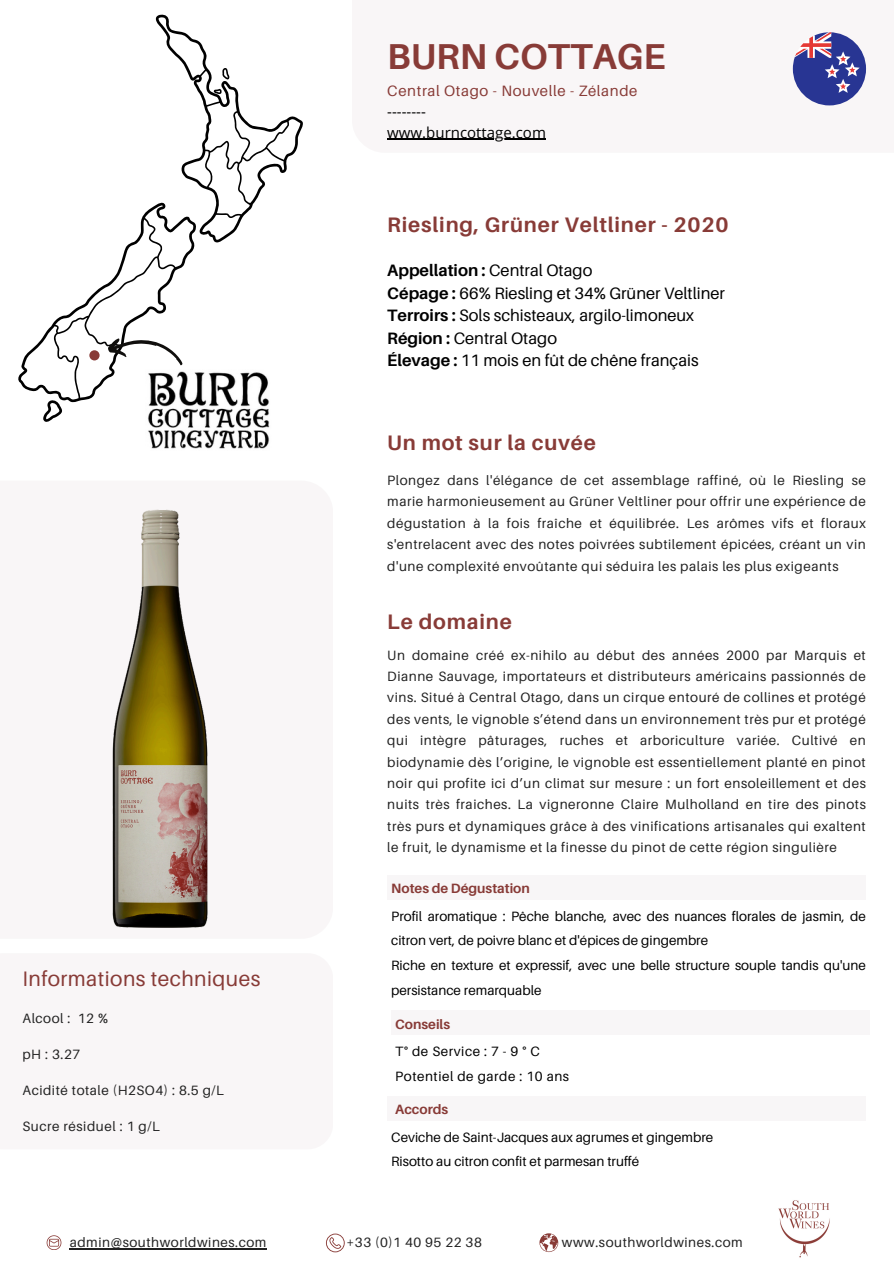
<style>
.page{position:relative;width:894px;height:1264px;background:#fff}
.page>*{position:absolute;margin:0;border:0;box-sizing:border-box;transform-origin:0 0}
.t1{font:700 36px "Aileron";color:#883b37}
.t2{font:700 21px "Aileron";letter-spacing:.04em;color:#883b37}
.t3{font:21px "Aileron";letter-spacing:.02em;color:#883b37}
.t4{font:16.5px/22.5px "Aileron";color:#000}
.t5{font:15px "Aileron";letter-spacing:.04em;color:#883b37}
.t6{font:15px "Open Sans";color:#000}
.t7{font:13.5px/21.3px "Aileron";letter-spacing:.04em;color:#222;text-align:justify}
.t8{font:13.5px/24.8px "Aileron";color:#000}
.t9{font:13.5px "Aileron";letter-spacing:.04em;color:#000}
.t10{font:700 13.5px "Aileron";color:#883b37}
.s1{font-weight:700}
</style>
<div class="page">
<img style="left:112px;top:509px;width:96px;height:418px">
<div style="left:352px;top:0;width:541px;height:153px;background:#f9f6f7"></div>
<div style="left:387px;top:875px;width:478px;height:24px;background:#f8f6f7"></div>
<div style="left:387px;top:1096px;width:478px;height:24px;background:#f8f6f7"></div>
<div style="left:391px;top:1010px;width:478px;height:25px;background:#f8f6f7"></div>
<svg style="left:539px;top:1233px;width:19px;height:18px"></svg>
<hr style="left:70px;top:1248px;width:197px;height:1px;background:#222">
<svg style="left:326px;top:1233px;width:18px;height:19px"></svg>
<img style="left:778px;top:1200px;width:52px;height:58px">
<svg style="left:47px;top:1235px;width:14px;height:14px"></svg>
<hr style="left:387px;top:139px;width:159px;height:1px;background:#000">
<svg style="left:792px;top:32px;width:73px;height:73px"></svg>
<svg style="left:18px;top:14px;width:285px;height:408px"></svg>
<img style="left:146px;top:370px;width:126px;height:79px">
<h2 class="t1" style="left:387px;top:34px;width:280px">BURN COTTAGE</h2>
<h4 class="t5" style="left:387px;top:81px;width:251px">Central Otago - Nouvelle - Zélande</h4>
<h4 class="t6" style="left:387px;top:101px;width:40px">--------</h4>
<h2 class="t6" style="left:387px;top:122px;width:160px">www.burncottage.com</h2>
<h5 class="t2" style="left:387px;top:211px;width:343px">Riesling, Grüner Veltliner - 2020</h5>
<p class="t4" style="left:387px;top:259px;width:339px"><span class="s1">Appellation :</span> Central Otago<br><span class="s1">Cépage :</span> 66% Riesling et 34% Grüner Veltliner <span class="s1">Terroirs :</span> Sols schisteaux, argilo-limoneux <span class="s1">Région :</span> Central Otago<br><span class="s1">Élevage :</span> 11 mois en fût de chêne français</p>
<h5 class="t2" style="left:387px;top:430px;width:210px">Un mot sur la cuvée</h5>
<p class="t7" style="left:387px;top:469px;width:480px">Plongez dans l'élégance de cet assemblage raffiné, où le Riesling se marie harmonieusement au Grüner Veltliner pour offrir une expérience de dégustation à la fois fraîche et équilibrée. Les arômes vifs et floraux s'entrelacent avec des notes poivrées subtilement épicées, créant un vin d'une complexité envoûtante qui séduira les palais les plus exigeants</p>
<p class="t3" style="left:22px;top:966px;width:239px">Informations techniques</p>
<h2 class="t7" style="left:22px;top:1007px;width:87px">Alcool : 12 %</h2>
<p class="t7" style="left:22px;top:1043px;width:59px">pH : 3.27</p>
<h5 class="t7" style="left:22px;top:1079px;width:203px">Acidité totale (H2SO4) : 8.5 g/L</h5>
<p class="t7" style="left:22px;top:1115px;width:139px">Sucre résiduel : 1 g/L</p>
<p class="t2" style="left:387px;top:608px;width:126px">Le domaine</p>
<p class="t7" style="left:387px;top:644px;width:480px">Un domaine créé ex-nihilo au début des années 2000 par Marquis et Dianne Sauvage, importateurs et distributeurs américains passionnés de vins. Situé à Central Otago, dans un cirque entouré de collines et protégé des vents, le vignoble s’étend dans un environnement très pur et protégé qui intègre pâturages, ruches et arboriculture variée. Cultivé en biodynamie dès l’origine, le vignoble est essentiellement planté en pinot noir qui profite ici d’un climat sur mesure : un fort ensoleillement et des nuits très fraiches. La vigneronne Claire Mulholland en tire des pinots très purs et dynamiques grâce à des vinifications artisanales qui exaltent le fruit, le dynamisme et la finesse du pinot de cette région singulière</p>
<p class="t10" style="left:391px;top:879px;width:140px">Notes de Dégustation</p>
<p class="t8" style="left:391px;top:903px;width:476px">Profil aromatique : Pêche blanche, avec des nuances florales de jasmin, de citron vert, de poivre blanc et d'épices de gingembre</p>
<p class="t8" style="left:391px;top:952px;width:476px">Riche en texture et expressif, avec une belle structure souple tandis qu'une persistance remarquable</p>
<p class="t10" style="left:395px;top:1016px;width:56px">Conseils</p>
<p class="t9" style="left:395px;top:1042px;width:146px">T° de Service : 7 - 9 ° C</p>
<p class="t9" style="left:395px;top:1067px;width:175px">Potentiel de garde : 10 ans</p>
<h3 class="t10" style="left:395px;top:1100px;width:55px">Accords</h3>
<p class="t8" style="left:391px;top:1124px;width:323px">Ceviche de Saint-Jacques aux agrumes et gingembre</p>
<p class="t8" style="left:391px;top:1148px;width:249px">Risotto au citron confit et parmesan truffé</p>
<h1 class="t7" style="left:70px;top:1231px;width:198px">admin@southworldwines.com</h1>
<h1 class="t7" style="left:346px;top:1231px;width:137px">+33 (0)1 40 95 22 38</h1>
<h1 class="t7" style="left:562px;top:1231px;width:182px">www.southworldwines.com</h1>
</div>
